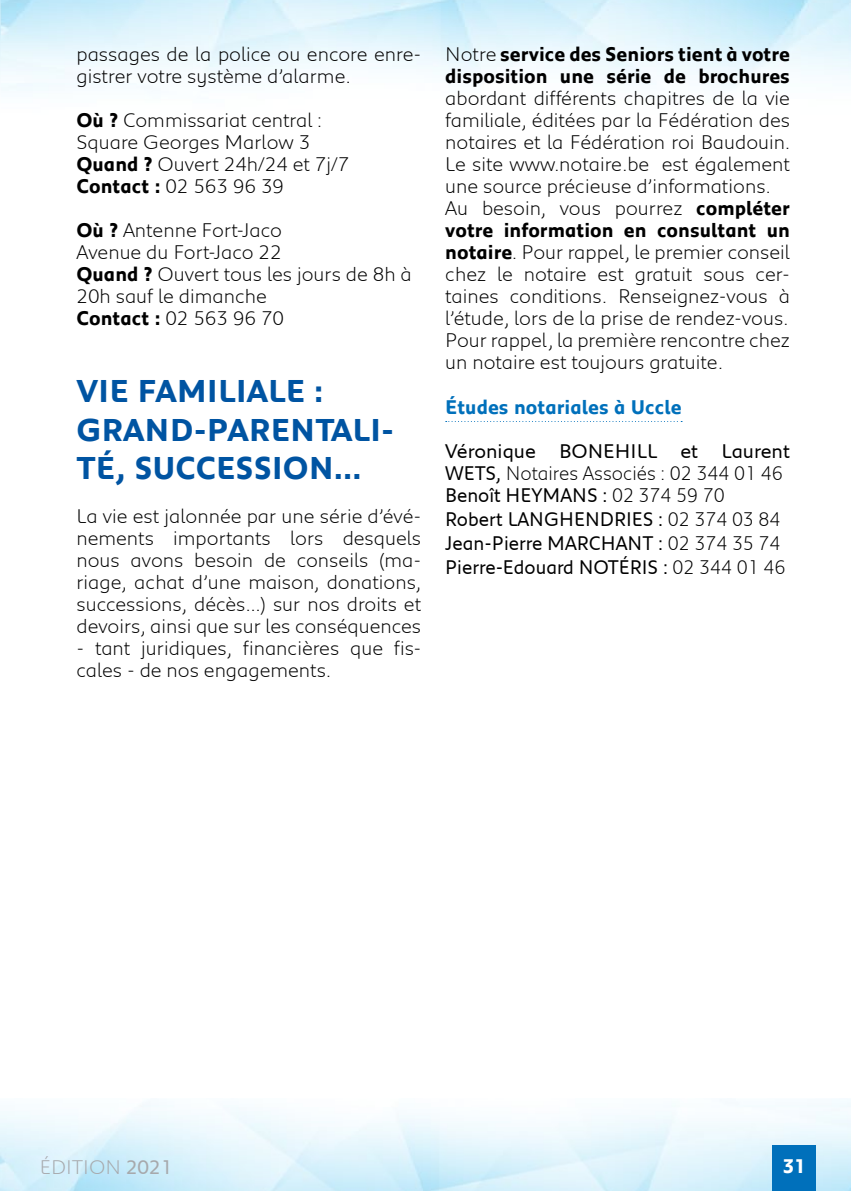
<style>
.page{position:relative;width:851px;height:1191px;background:#fff}
.page>*{position:absolute;margin:0;border:0;box-sizing:border-box;transform-origin:0 0}
.t1{font:700 32px/38.4px "Peugeot";color:#0054a2}
.t2{font:300 20px/22px "Peugeot";color:#000}
.t3{font:20px/24px "Peugeot";color:#000;scale:.95 1}
.t4{font:20px/22px "Peugeot";color:#000}
.t5{font:700 20px/22px "Peugeot";color:#000}
.t6{font:700 20px "Peugeot";color:#0070bb}
.t7{font:300 20px "Peugeot";color:#a7a9ac}
.t8{font:700 20px "Peugeot";color:#fff}
.s1{font-weight:700}
.s2{font-weight:300}
.s3{font-weight:400}
</style>
<div class="page">
<img style="left:0;top:1099px;width:850px;height:92px">
<div style="left:771px;top:1145px;width:44px;height:46px;background:#0070bb"></div>
<svg style="left:445px;top:421px;width:237px;height:1px"></svg>
<p class="t2" style="left:76px;top:44px;width:346px">passages de la police ou encore enre&shy;gistrer votre système d’alarme.</p>
<p class="t2" style="left:76px;top:110px;width:274px"><span class="s1">Où ?</span> Commissariat central :<br>Square Georges Marlow 3<br><span class="s1">Quand ?</span> Ouvert 24h/24 et 7j/7<br><span class="s1">Contact :</span> 02 563 96 39</p>
<p class="t2" style="left:76px;top:220px;width:337px"><span class="s1">Où ?</span> Antenne Fort-Jaco<br>Avenue du Fort-Jaco 22<br><span class="s1">Quand ?</span> Ouvert tous les jours de 8h à<br>20h sauf le dimanche<br><span class="s1">Contact :</span> 02 563 96 70</p>
<h1 class="t1" style="left:76px;top:373px;width:319px">VIE FAMILIALE :<br>GRAND-PARENTALI-<br>TÉ, SUCCESSION…</h1>
<p class="t2" style="left:76px;top:505px;width:346px;text-align:justify">La vie est jalonnée par une série d’évé&shy;nements importants lors desquels nous avons besoin de conseils (ma&shy;riage, achat d’une maison, donations, successions, décès…) sur nos droits et devoirs, ainsi que sur les conséquences</p>
<p class="t2" style="left:76px;top:637px;width:346px">- tant juridiques, financières que fis&shy;cales - de nos engagements.</p>
<p class="t5" style="left:445px;top:44px;width:346px"><span class="s2">Notre</span> service des Seniors tient à votre disposition une série de brochures</p>
<p class="t2" style="left:445px;top:88px;width:346px">abordant différents chapitres de la vie familiale, éditées par la Fédération des notaires et la Fédération roi Baudouin.<br>Le site www.notaire.be est également une source précieuse d’informations.<br>Au besoin, vous pourrez <span class="s1">compléter votre information en consultant un notaire</span>. Pour rappel, le premier conseil chez le notaire est gratuit sous cer&shy;taines conditions. Renseignez-vous à l’étude, lors de la prise de rendez-vous.<br>Pour rappel, la première rencontre chez un notaire est toujours gratuite.</p>
<p class="t6" style="left:445px;top:395px;width:238px">Études notariales à Uccle</p>
<p class="t4" style="left:445px;top:440px;width:346px">Véronique BONEHILL et Laurent<br>WETS, <span class="s2">Notaires Associés : 02 344 01 46<br></span>Benoît HEYMANS : <span class="s2">02 374 59 70</span></p>
<p class="t3" style="left:445px;top:507px;width:359px">Robert LANGHENDRIES : <span class="s2">02 374 03 84<br></span>Jean-Pierre MARCHANT : <span class="s2">02 374 35 74<br></span>Pierre-Edouard NOTÉRIS : <span class="s2">02 344 01 46</span></p>
<p class="t7" style="left:40px;top:1155px;width:134px">ÉDITION <span class="s3">2021</span></p>
<p class="t8" style="left:782px;top:1155px;width:25px">31</p>
</div>
